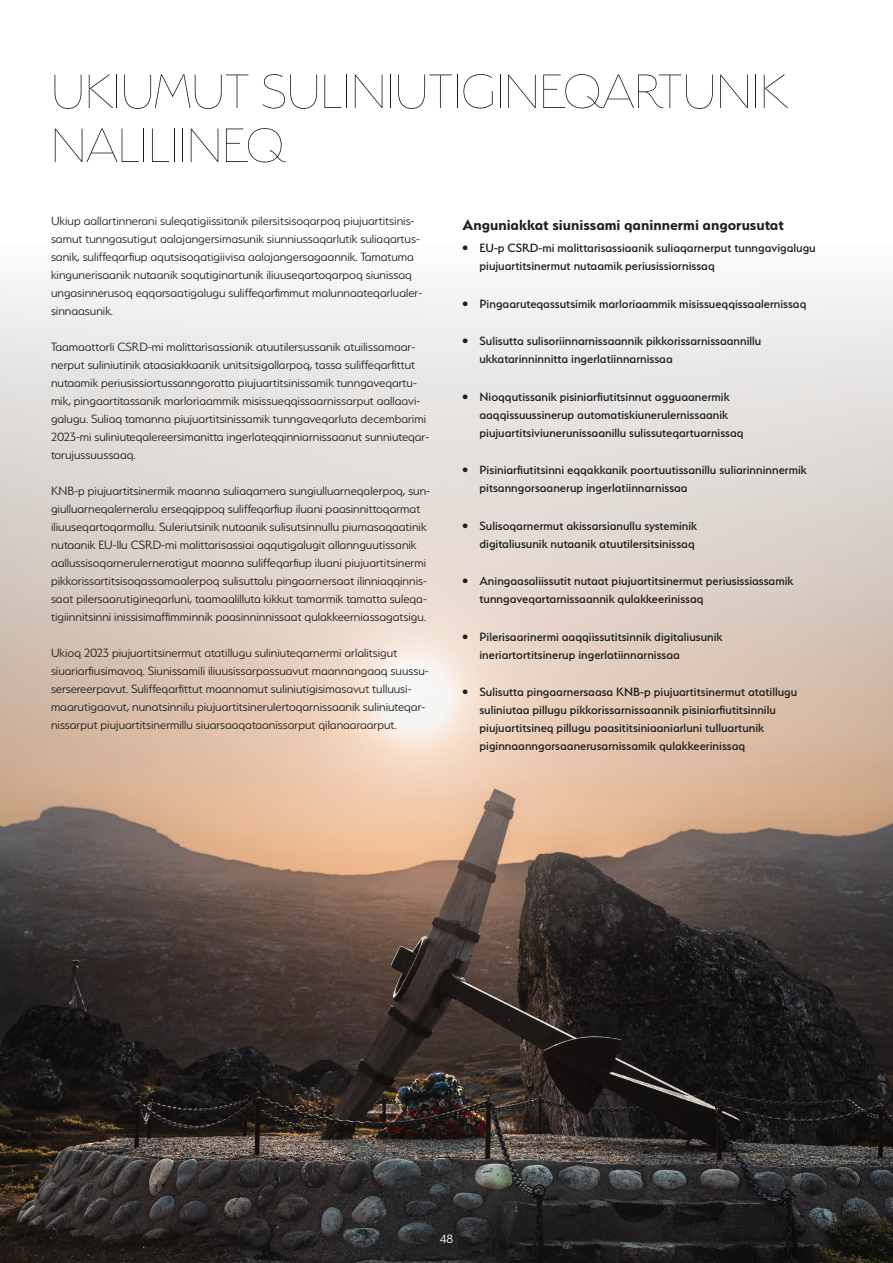
<style>
.page{position:relative;width:893px;height:1263px;background:#fff}
.page>*{position:absolute;margin:0;border:0;box-sizing:border-box;transform-origin:0 0}
.Titel_til_indholdsfortegnelse{font:100 54px/54px "Serenity";color:#1c1c1c}
.Toprubrik{font:700 16.5px "Serenity";color:#1f1f1f}
.Grønlandsk_brødtekst_-_Sort{font:300 13.5px/18px "Serenity";color:#1f1f1f}
.t1{font:500 13.5px/18px "Serenity";color:#1f1f1f}
.t2{font:300 13.5px "Serenity";color:#fff}
</style>
<div class="page">
<img style="left:0;top:286px;width:893px;height:977px">
<p class="Titel_til_indholdsfortegnelse" style="left:51px;top:65px;width:738px">UKIUMUT SULINIUTIGINEQARTUNIK<br>NALILIINEQ</p>
<p class="Grønlandsk_brødtekst_-_Sort" style="left:51px;top:212px;width:373px">Ukiup aallartinnerani suleqatigiissitanik pilersitsisoqarpoq piujuartitsinis&shy;samut tunngasutigut aalajangersimasunik siunniussaqarlutik suliaqartus&shy;sanik, suliffeqarfiup aqutsisoqatigiivisa aalajangersagaannik. Tamatuma kingunerisaanik nutaanik soqutiginartunik iliuuseqartoqarpoq siunissaq ungasinnerusoq eqqarsaatigalugu suliffeqarfimmut malunnaateqarlualer&shy;sinnaasunik.</p>
<p class="Grønlandsk_brødtekst_-_Sort" style="left:51px;top:338px;width:380px">Taamaattorli CSRD-mi malittarisassianik atuutilersussanik atuilissamaar&shy;nerput suliniutinik ataasiakkaanik unitsitsigallarpoq, tassa suliffeqarfittut nutaamik periusissiortussanngoratta piujuartitsinissamik tunngaveqartu&shy;mik, pingaartitassanik marloriaammik misissueqqissaarnissarput aallaavi&shy;galugu. Suliaq tamanna piujuartitsinissamik tunngaveqarluta decembarimi 2023-mi suliniuteqalereersimanitta ingerlateqqinniarnissaanut sunniuteqar&shy;torujussuussaaq.</p>
<p class="Grønlandsk_brødtekst_-_Sort" style="left:51px;top:482px;width:381px">KNB-p piujuartitsinermik maanna suliaqarnera sungiulluarneqalerpoq, sun&shy;giulluarneqalerneralu erseqqippoq suliffeqarfiup iluani paasinnittoqarmat iliuuseqartoqarmallu. Suleriutsinik nutaanik sulisutsinnullu piumasaqaatinik nutaanik EU-llu CSRD-mi malittarisassiai aqqutigalugit allannguutissanik aallussisoqarnerulerneratigut maanna suliffeqarfiup iluani piujuartitsinermi pikkorissartitsisoqassamaalerpoq sulisuttalu pingaarnersaat ilinniaqqinnis&shy;saat pilersaarutigineqarluni, taamaalilluta kikkut tamarmik tamatta suleqa&shy;tigiinnitsinni inissisimaffimminnik paasinninnissaat qulakkeerniassagatsigu.</p>
<p class="Grønlandsk_brødtekst_-_Sort" style="left:51px;top:644px;width:379px">Ukioq 2023 piujuartitsinermut atatillugu suliniuteqarnermi arlalitsigut siuariarfiusimavoq. Siunissamili iliuusissarpassuavut maannangaaq suussu&shy;sersereerpavut. Suliffeqarfittut maannamut suliniutigisimasavut tulluusi&shy;maarutigaavut, nunatsinnilu piujuartitsinerulertoqarnissaanik suliniuteqar&shy;nissarput piujuartitsinermillu siuarsaaqataanissarput qilanaaraarput.</p>
<p class="Toprubrik" style="left:462px;top:215px;width:323px">Anguniakkat siunissami qaninnermi angorusutat</p>
<p class="t1" style="left:479px;top:239px;width:338px;text-indent:-17px">• EU-p CSRD-mi malittarisassiaanik suliaqarnerput tunngavigalugu piujuartitsinermut nutaamik periusissiornissaq</p>
<p class="t1" style="left:462px;top:294px;width:346px">• Pingaaruteqassutsimik marloriaammik misissueqqissaalernissaq</p>
<p class="t1" style="left:479px;top:332px;width:283px;text-indent:-17px">• Sulisutta sulisoriinnarnissaannik pikkorissarnissaannillu ukkatarinninnitta ingerlatiinnarnissaa</p>
<p class="t1" style="left:479px;top:387px;width:266px;text-indent:-17px">• Nioqqutissanik pisiniarfiutitsinnut agguaanermik aaqqissuussinerup automatiskiunerulernissaanik piujuartitsiviunerunissaanillu sulissuteqartuarnissaq</p>
<p class="t1" style="left:479px;top:461px;width:329px;text-indent:-17px">• Pisiniarfiutitsinni eqqakkanik poortuutissanillu suliarinninnermik pitsanngorsaanerup ingerlatiinnarnissaa</p>
<p class="t1" style="left:462px;top:516px;width:236px;text-align:right">• Sulisoqarnermut akissarsianullu systeminik digitaliusunik nutaanik atuutilersitsinissaq</p>
<p class="t1" style="left:479px;top:572px;width:316px;text-indent:-17px">• Aningaasaliissutit nutaat piujuartitsinermut periusissiassamik tunngaveqartarnissaannik qulakkeerinissaq</p>
<p class="t1" style="left:479px;top:627px;width:245px;text-indent:-17px">• Pilerisaarinermi aaqqiissutitsinnik digitaliusunik ineriartortitsinerup ingerlatiinnarnissaa</p>
<p class="t1" style="left:479px;top:683px;width:319px;text-indent:-17px">• Sulisutta pingaarnersaasa KNB-p piujuartitsinermut atatillugu suliniutaa pillugu pikkorissarnissaannik pisiniarfiutitsinnilu piujuartitsineq pillugu paasititsiniaaniarluni tulluartunik piginnaanngorsaanerusarnissamik qulakkeerinissaq</p>
<p class="t2" style="left:440px;top:1231px;width:15px">48</p>
</div>
